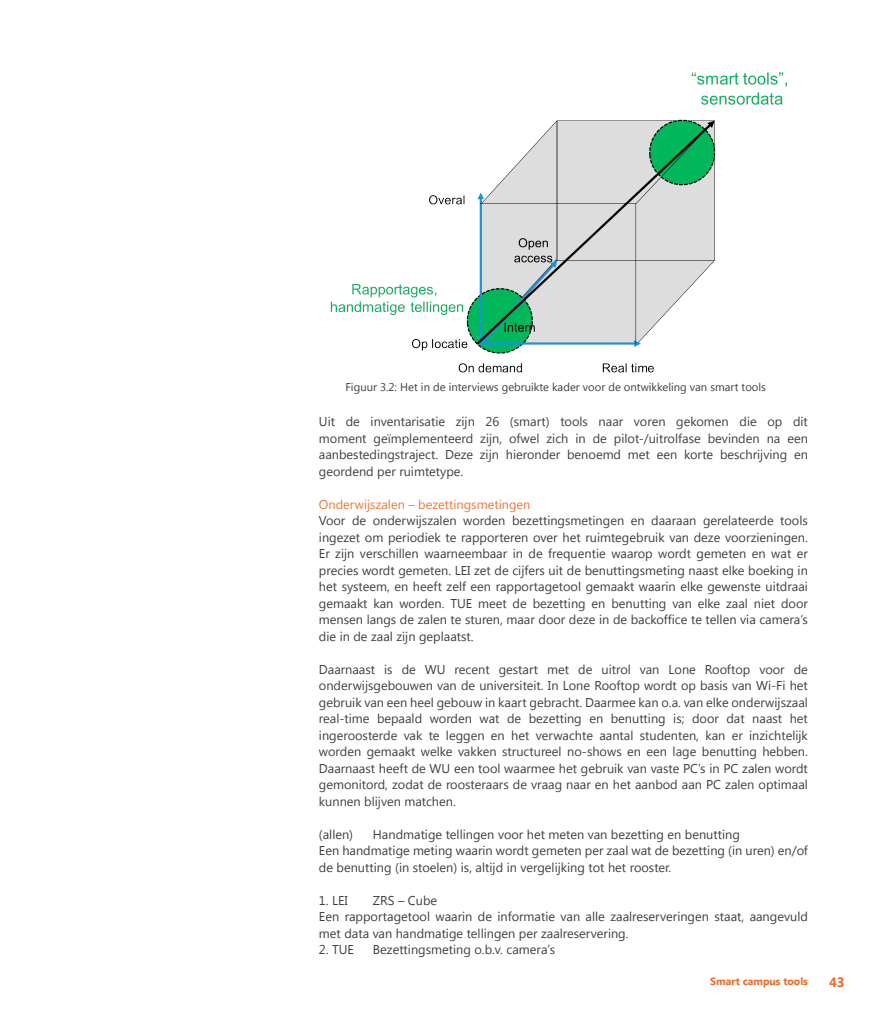
<style>
.page{position:relative;width:893px;height:1021px;background:#fff}
.page>*{position:absolute;margin:0;border:0;box-sizing:border-box;transform-origin:0 0}
.t1{font:700 13.5px "Khmer UI";color:#f36624}
.t2{font:12.75px/16.5px "Khmer UI";color:#3e3e3f;text-align:justify}
.t3{font:12.75px "Khmer UI";color:#f37535}
.t4{font:11.25px "Khmer UI";color:#3e3e3f}
.t5{font:700 10.5px "Khmer UI";color:#f36624}
</style>
<div class="page">
<img style="left:330px;top:72px;width:457px;height:301px">
<p class="t4" style="left:345px;top:380px;width:422px">Figuur 3.2: Het in de interviews gebruikte kader voor de ontwikkeling van smart tools</p>
<p class="t2" style="left:319px;top:413px;width:491px">Uit de inventarisatie zijn 26 (smart) tools naar voren gekomen die op dit moment geïmplementeerd zijn, ofwel zich in de pilot-/uitrolfase bevinden na een aanbestedingstraject. Deze zijn hieronder benoemd met een korte beschrijving en geordend per ruimtetype.</p>
<p class="t3" style="left:319px;top:497px;width:213px">Onderwijszalen – bezettingsmetingen</p>
<p class="t2" style="left:319px;top:512px;width:491px">Voor de onderwijszalen worden bezettingsmetingen en daaraan gerelateerde tools ingezet om periodiek te rapporteren over het ruimtegebruik van deze voorzieningen.<br>Er zijn verschillen waarneembaar in de frequentie waarop wordt gemeten en wat er precies wordt gemeten. LEI zet de cijfers uit de benuttingsmeting naast elke boeking in het systeem, en heeft zelf een rapportagetool gemaakt waarin elke gewenste uitdraai gemaakt kan worden. TUE meet de bezetting en benutting van elke zaal niet door mensen langs de zalen te sturen, maar door deze in de backoffice te tellen via camera’s die in de zaal zijn geplaatst.</p>
<p class="t2" style="left:319px;top:661px;width:491px">Daarnaast is de WU recent gestart met de uitrol van Lone Rooftop voor de onderwijsgebouwen van de universiteit. In Lone Rooftop wordt op basis van Wi-Fi het gebruik van een heel gebouw in kaart gebracht. Daarmee kan o.a. van elke onderwijszaal real-time bepaald worden wat de bezetting en benutting is; door dat naast het ingeroosterde vak te leggen en het verwachte aantal studenten, kan er inzichtelijk worden gemaakt welke vakken structureel no-shows en een lage benutting hebben.<br>Daarnaast heeft de WU een tool waarmee het gebruik van vaste PC’s in PC zalen wordt gemonitord, zodat de roosteraars de vraag naar en het aanbod aan PC zalen optimaal kunnen blijven matchen.</p>
<p class="t2" style="left:319px;top:826px;width:36px">(allen)</p>
<p class="t2" style="left:319px;top:826px;width:490px;text-align:left;text-indent:54px">Handmatige tellingen voor het meten van bezetting en benutting<br>Een handmatige meting waarin wordt gemeten per zaal wat de bezetting (in uren) en/of de benutting (in stoelen) is, altijd in vergelijking tot het rooster.</p>
<p class="t2" style="left:319px;top:892px;width:30px">1. LEI</p>
<p class="t2" style="left:319px;top:892px;width:490px;text-align:left;text-indent:54px">ZRS – Cube<br>Een rapportagetool waarin de informatie van alle zaalreserveringen staat, aangevuld met data van handmatige tellingen per zaalreservering.</p>
<p class="t2" style="left:319px;top:941px;width:37px">2. TUE</p>
<p class="t2" style="left:373px;top:941px;width:184px">Bezettingsmeting o.b.v. camera’s</p>
<p class="t5" style="left:710px;top:975px;width:99px">Smart campus tools</p>
<p class="t1" style="left:829px;top:974px;width:17px">43</p>
</div>
